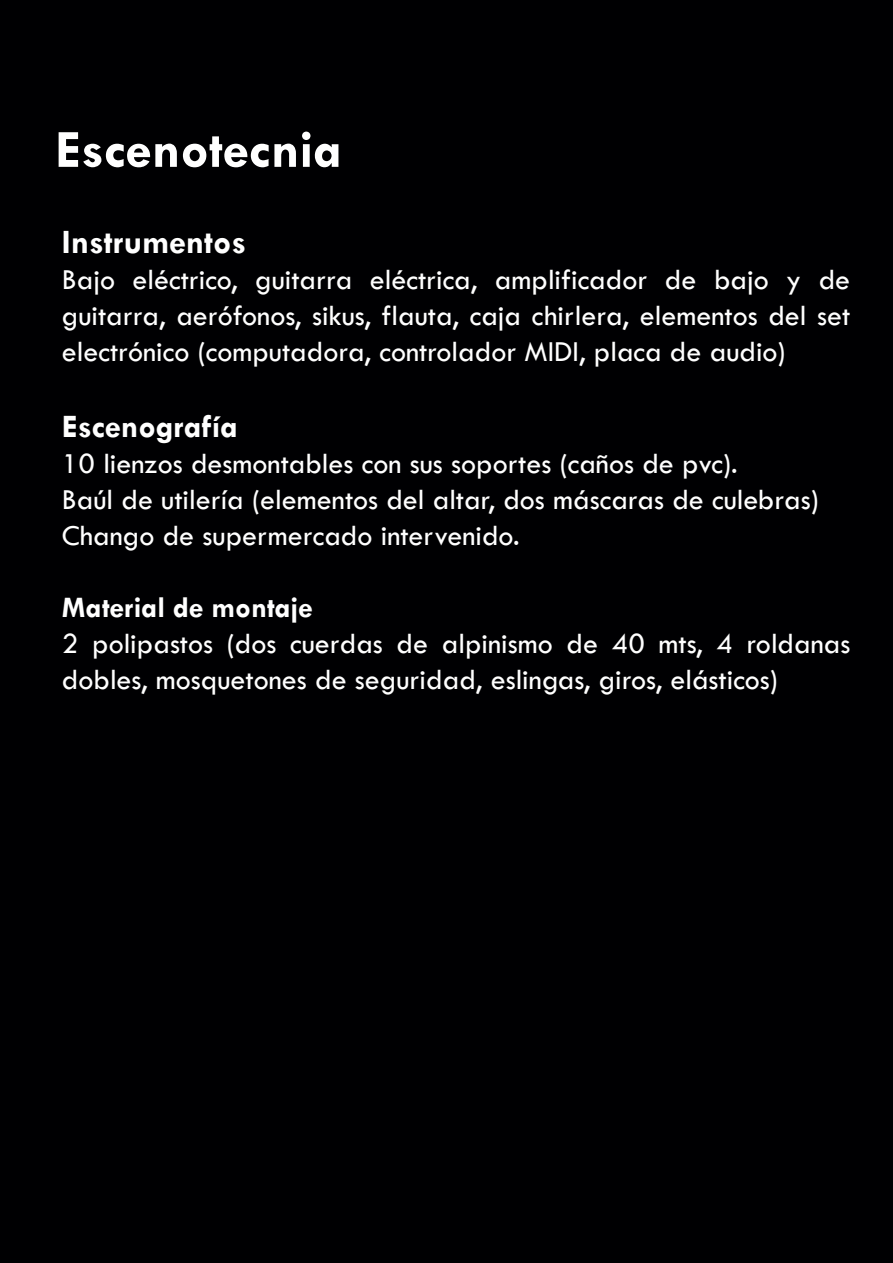
<style>
.page{position:relative;width:893px;height:1263px;background:#000002}
.page>*{position:absolute;margin:0;border:0;box-sizing:border-box;transform-origin:0 0}
.t1{font:700 54px "Tw Cen";color:#fff}
.t2{font:700 34.5px "Tw Cen";color:#fff}
.t3{font:700 33px "Tw Cen";color:#fff}
.t4{font:30px/36px "Tw Cen";color:#fff}
.t5{font:700 30px "Tw Cen";color:#fff}
</style>
<div class="page">
<h1 class="t1" style="left:55px;top:117px;width:288px">Escenotecnia</h1>
<p class="t2" style="left:62px;top:221px;width:186px">Instrumentos</p>
<p class="t4" style="left:62px;top:261px;width:790px;text-align:justify">Bajo eléctrico, guitarra eléctrica, amplificador de bajo y de guitarra, aerófonos, sikus, flauta, caja chirlera, elementos del set electrónico (computadora, controlador MIDI, placa de audio)</p>
<p class="t3" style="left:62px;top:406px;width:177px">Escenografía</p>
<p class="t4" style="left:62px;top:445px;width:758px">10 lienzos desmontables con sus soportes (caños de pvc).<br>Baúl de utilería (elementos del altar, dos máscaras de culebras)<br>Chango de supermercado intervenido.</p>
<p class="t5" style="left:62px;top:589px;width:252px">Material de montaje</p>
<p class="t4" style="left:62px;top:625px;width:790px">2 polipastos (dos cuerdas de alpinismo de 40 mts, 4 roldanas dobles, mosquetones de seguridad, eslingas, giros, elásticos)</p>
</div>
